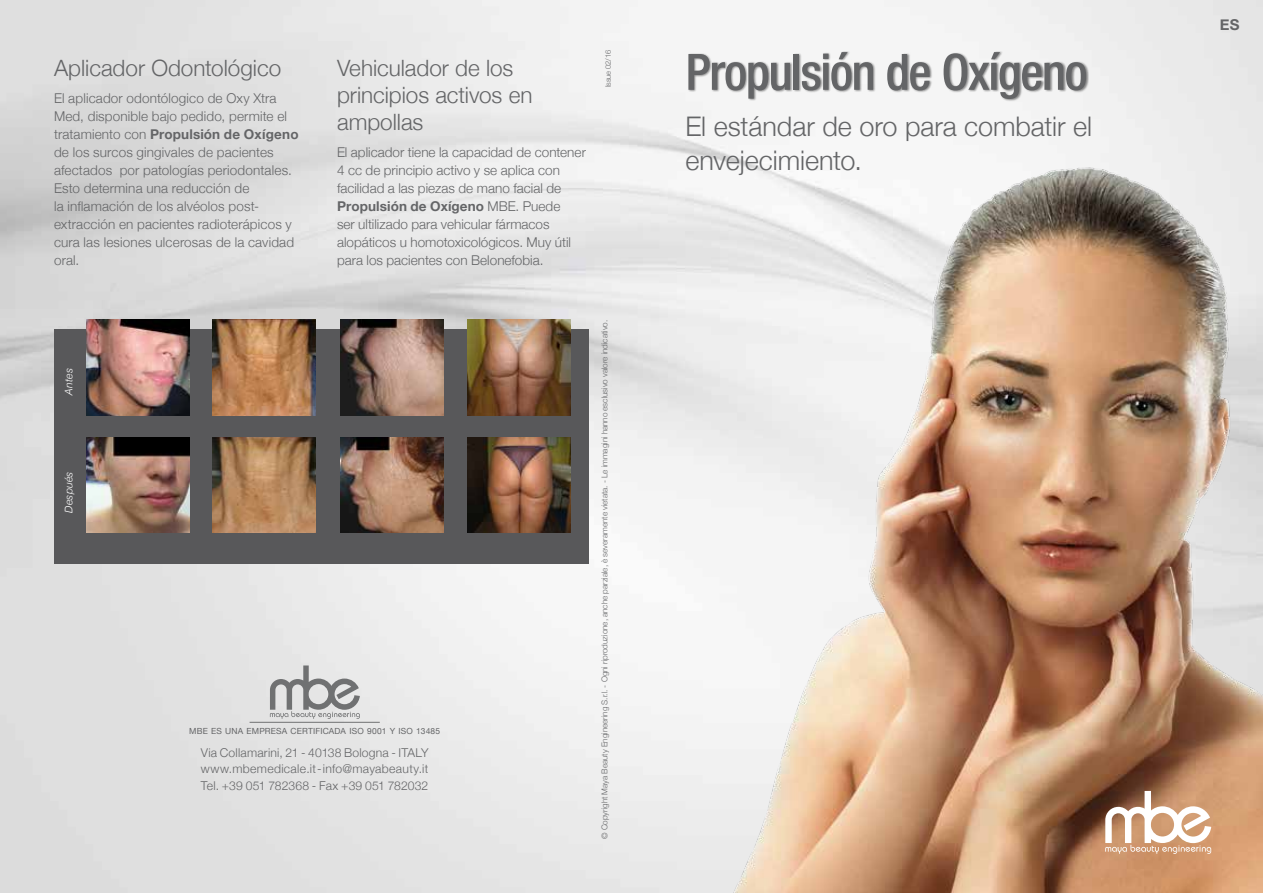
<style>
.page{position:relative;width:1263px;height:893px;background:#fff}
.page>*{position:absolute;margin:0;border:0;box-sizing:border-box;transform-origin:0 0}
.t1{font:500 condensed 50.1px "Helvetica Neue LT Std";letter-spacing:-.03em;color:#646567}
.t2{font:300 27px/34px "Helvetica Neue";letter-spacing:-.005em;color:#646567}
.t3{font:300 22.5px/27px "Helvetica Neue";color:#646567}
.t4{font:700 15px "Helvetica Neue";color:#646567}
.t5{font:300 13.5px/18px "Helvetica Neue";letter-spacing:.005em;color:#646567}
.t6{font:300 12.15px/16.2px "Helvetica Neue";letter-spacing:.02em;color:#646567;text-align:justify}
.t7{font:italic 300 10.5px "Helvetica Neue";letter-spacing:.02em;color:#fff}
.t8{font:8.4px "Helvetica Neue";letter-spacing:.02em;color:#646567}
.t9{font:300 8.1px "Helvetica Neue";letter-spacing:-.005em;color:#646567}
.t10{font:300 7.5px "Helvetica Neue";letter-spacing:-.005em;color:#646567}
.s1{font-weight:700}
</style>
<div class="page">
<img style="left:727px;top:137px;width:536px;height:756px">
<svg style="left:1105px;top:791px;width:106px;height:63px"></svg>
<img style="left:0;top:0;width:642px;height:893px">
<svg style="left:270px;top:665px;width:90px;height:54px;background:#bebfbf"></svg>
<hr style="left:250px;top:722px;width:130px;height:1px;background:#707172">
<div style="left:54px;top:329px;width:535px;height:235px;background:#58585a"></div>
<img style="left:86px;top:320px;width:103px;height:95px">
<img style="left:213px;top:320px;width:103px;height:95px">
<img style="left:340px;top:320px;width:103px;height:95px">
<img style="left:468px;top:320px;width:103px;height:95px">
<img style="left:86px;top:438px;width:103px;height:95px">
<img style="left:213px;top:438px;width:103px;height:95px">
<img style="left:340px;top:438px;width:103px;height:95px">
<img style="left:468px;top:438px;width:103px;height:95px">
<div style="left:687px;top:51px;width:402px;height:50px;background:#000;opacity:.45"></div>
<h3 class="t3" style="left:54px;top:54px;width:229px">Aplicador Odontológico</h3>
<p class="t5" style="left:54px;top:89px;width:246px">El aplicador odontólogico de Oxy Xtra Med, disponible bajo pedido, permite el tratamiento con <span class="s1">Propulsión de Oxígeno </span>de los surcos gingivales de pacientes afectados por patologías periodontales.<br>Esto determina una reducción de<br>la inflamación de los alvéolos post&shy;extracción en pacientes radioterápicos y cura las lesiones ulcerosas de la cavidad oral.</p>
<h3 class="t3" style="left:337px;top:54px;width:197px">Vehiculador de los principios activos en ampollas</h3>
<p class="t5" style="left:337px;top:143px;width:250px">El aplicador tiene la capacidad de contener 4 cc de principio activo y se aplica con facilidad a las piezas de mano facial de <span class="s1">Propulsión de Oxígeno</span> MBE. Puede<br>ser ultilizado para vehicular fármacos alopáticos u homotoxicológicos. Muy útil para los pacientes con Belonefobia.</p>
<p class="t10" style="left:604px;top:87px;width:39px;rotate:-90deg">Issue 02/16</p>
<p class="t7" style="left:63px;top:395px;width:28px;rotate:-90deg">Antes</p>
<p class="t7" style="left:63px;top:513px;width:43px;rotate:-90deg">Después</p>
<p class="t8" style="left:189px;top:726px;width:252px">MBE ES UNA EMPRESA CERTIFICADA ISO 9001 Y ISO 13485</p>
<p class="t6" style="left:201px;top:744px;width:229px">Via Collamarini, 21 - 40138 Bologna - ITALY www.mbemedicale.it - info@mayabeauty.it Tel. +39 051 782368 - Fax +39 051 782032</p>
<p class="t9" style="left:600px;top:839px;width:520px;rotate:-90deg">© Copyright Maya Beauty Engineering S.r.l. - Ogni riproduzione, anche parziale, è severamente vietata. - Le immagini hanno esclusivo valore indicativo.</p>
<h1 class="t1" style="left:685px;top:42px;width:404px">Propulsión de Oxígeno</h1>
<h2 class="t2" style="left:685px;top:108px;width:408px">El estándar de oro para combatir el envejecimiento.</h2>
<p class="t4" style="left:1220px;top:15px;width:21px">ES</p>
</div>
